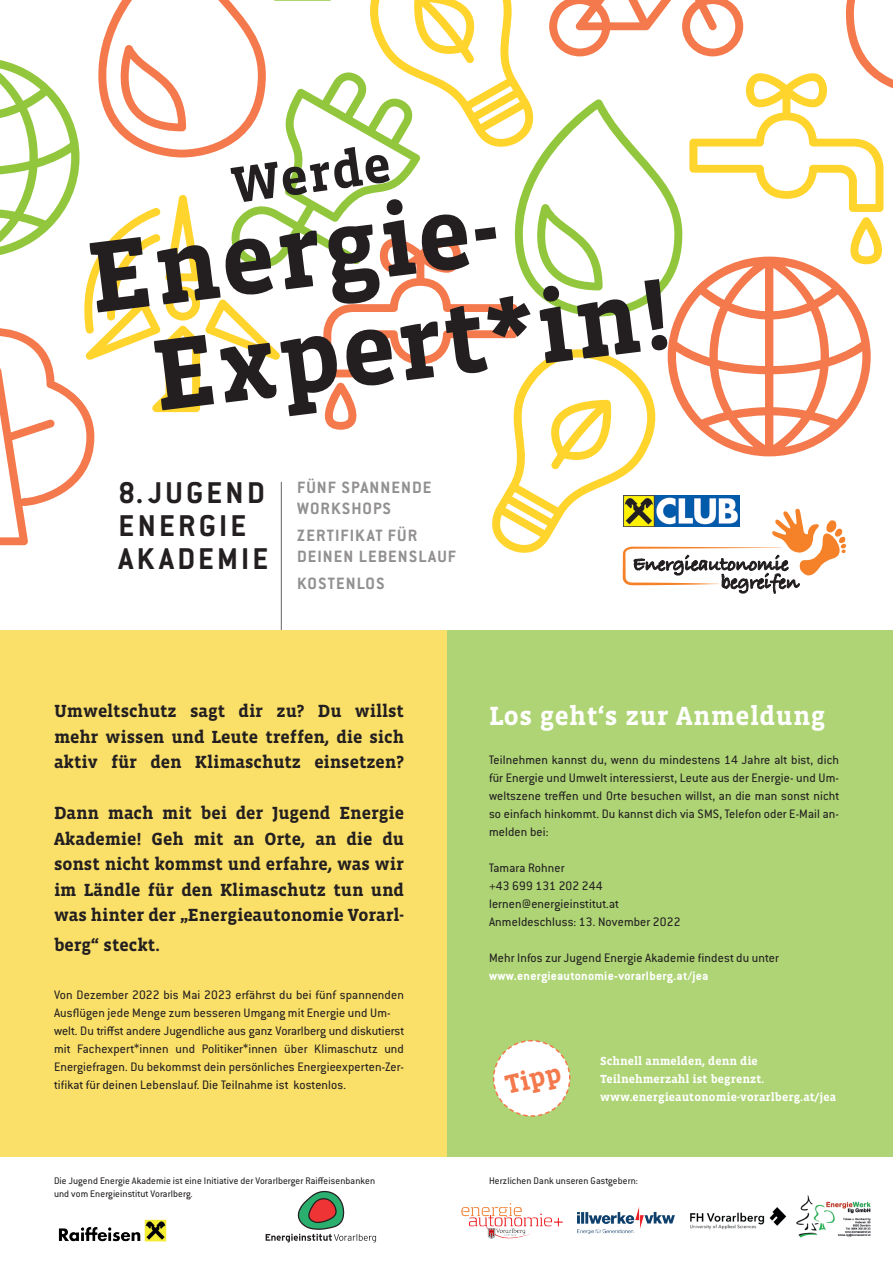
<style>
.page{position:relative;width:893px;height:1263px;background:#fff}
.page>*{position:absolute;margin:0;border:0;box-sizing:border-box;transform-origin:0 0}
.t1{font:700 103.5px/105px "Vista Slab OT";color:#231f20}
.t2{font:700 52.5px "Vista Slab OT";color:#231f20}
.t3{font:700 33px/33px "Conduit ITC Std";letter-spacing:.1em;color:#231f20}
.t4{font:700 27px "Vista Slab OT";letter-spacing:.02em;color:#fff}
.t5{font:700 27px "Vista Slab OT";color:#f4794c}
.t6{font:700 18px/25.5px "Vista Slab OT";color:#231f20;text-align:justify}
.t7{font:700 18px/21px "Conduit ITC Std";letter-spacing:.06em;color:#231f20}
.t8{font:13.5px/18px "Conduit ITC Std";letter-spacing:.01em;color:#231f20}
.t9{font:700 13.5px "Conduit ITC Std";letter-spacing:.02em;color:#fff}
.t10{font:700 12px/18px "Vista Slab OT";letter-spacing:.01em;color:#fff}
.t11{font:10.5px/13.5px "Conduit ITC Std";letter-spacing:.01em;color:#231f20}
</style>
<div class="page">
<div style="left:446px;top:631px;width:447px;height:526px;background:#aed475"></div>
<hr style="left:281px;top:482px;width:1px;height:152px;background:#231f20">
<svg style="left:0;top:0;width:893px;height:593px"></svg>
<img style="left:623px;top:495px;width:117px;height:31px">
<div style="left:0;top:631px;width:446px;height:526px;background:#fae068"></div>
<img style="left:796px;top:1195px;width:75px;height:43px">
<img style="left:577px;top:1207px;width:97px;height:26px">
<img style="left:462px;top:1203px;width:101px;height:35px">
<img style="left:58px;top:1219px;width:109px;height:23px">
<svg style="left:266px;top:1191px;width:110px;height:51px"></svg>
<img style="left:690px;top:1207px;width:96px;height:22px">
<svg style="left:492px;top:1040px;width:79px;height:77px"></svg>
<h2 class="t2" style="left:227px;top:159px;width:162px;rotate:-8deg">Werde</h2>
<h1 class="t1" style="left:134px;top:222px;width:523px;text-indent:-52px;rotate:-7deg">Energie-<br>Expert*in!</h1>
<h3 class="t3" style="left:119px;top:475px;width:151px">8. JUGEND<br>ENERGIE<br>AKADEMIE</h3>
<h3 class="t7" style="left:297px;top:476px;width:136px">FÜNF SPANNENDE<br>WORKSHOPS</h3>
<h3 class="t7" style="left:297px;top:524px;width:160px">ZERTIFIKAT FÜR<br>DEINEN LEBENSLAUF</h3>
<h3 class="t7" style="left:297px;top:572px;width:89px">KOSTENLOS</h3>
<h3 class="t6" style="left:54px;top:698px;width:351px">Umweltschutz sagt dir zu? Du willst mehr wissen und Leute treffen, die sich aktiv für den Klimaschutz einsetzen?</h3>
<h3 class="t6" style="left:54px;top:801px;width:351px">Dann mach mit bei der Jugend Energie Akademie! Geh mit an Orte, an die du sonst nicht kommst und erfahre, was wir im Ländle für den Klimaschutz tun und was hinter der „Energieautonomie Vorarl-</h3>
<h3 class="t6" style="left:54px;top:933px;width:107px">berg“ steckt.</h3>
<p class="t8" style="left:54px;top:985px;width:351px">Von Dezember 2022 bis Mai 2023 erfährst du bei fünf spannenden Ausflügen jede Menge zum besseren Umgang mit Energie und Um&shy;welt. Du triffst andere Jugendliche aus ganz Vorarlberg und diskutierst mit Fachexpert*innen und Politiker*innen über Klimaschutz und Energiefragen. Du bekommst dein persönliches Energieexperten-Zer&shy;tifikat für deinen Lebenslauf. Die Teilnahme ist kostenlos.</p>
<h3 class="t4" style="left:489px;top:702px;width:338px">Los geht‘s zur Anmeldung</h3>
<p class="t8" style="left:489px;top:750px;width:351px;text-align:justify">Teilnehmen kannst du, wenn du mindestens 14 Jahre alt bist, dich für Energie und Umwelt interessierst, Leute aus der Energie- und Um&shy;weltszene treffen und Orte besuchen willst, an die man sonst nicht so einfach hinkommt. Du kannst dich via SMS, Telefon oder E-Mail an&shy;melden bei:</p>
<p class="t8" style="left:489px;top:858px;width:193px">Tamara Rohner<br>+43 699 131 202 244 lernen@energieinstitut.at<br>Anmeldeschluss: 13. November 2022</p>
<p class="t8" style="left:489px;top:948px;width:291px">Mehr Infos zur Jugend Energie Akademie findest du unter</p>
<p class="t9" style="left:489px;top:967px;width:221px">www.energieautonomie-vorarlberg.at/jea</p>
<h3 class="t5" style="left:502px;top:1071px;width:58px;rotate:-13deg">Tipp</h3>
<p class="t10" style="left:600px;top:1053px;width:166px">Schnell anmelden, denn die<br>Teilnehmerzahl ist begrenzt.</p>
<p class="t10" style="left:600px;top:1089px;width:238px">www.energieautonomie-vorarlberg.at/jea</p>
<p class="t11" style="left:54px;top:1173px;width:323px">Die Jugend Energie Akademie ist eine Initiative der Vorarlberger Raiffeisenbanken und vom Energieinstitut Vorarlberg.</p>
<p class="t11" style="left:489px;top:1173px;width:151px">Herzlichen Dank unseren Gastgebern:</p>
</div>
